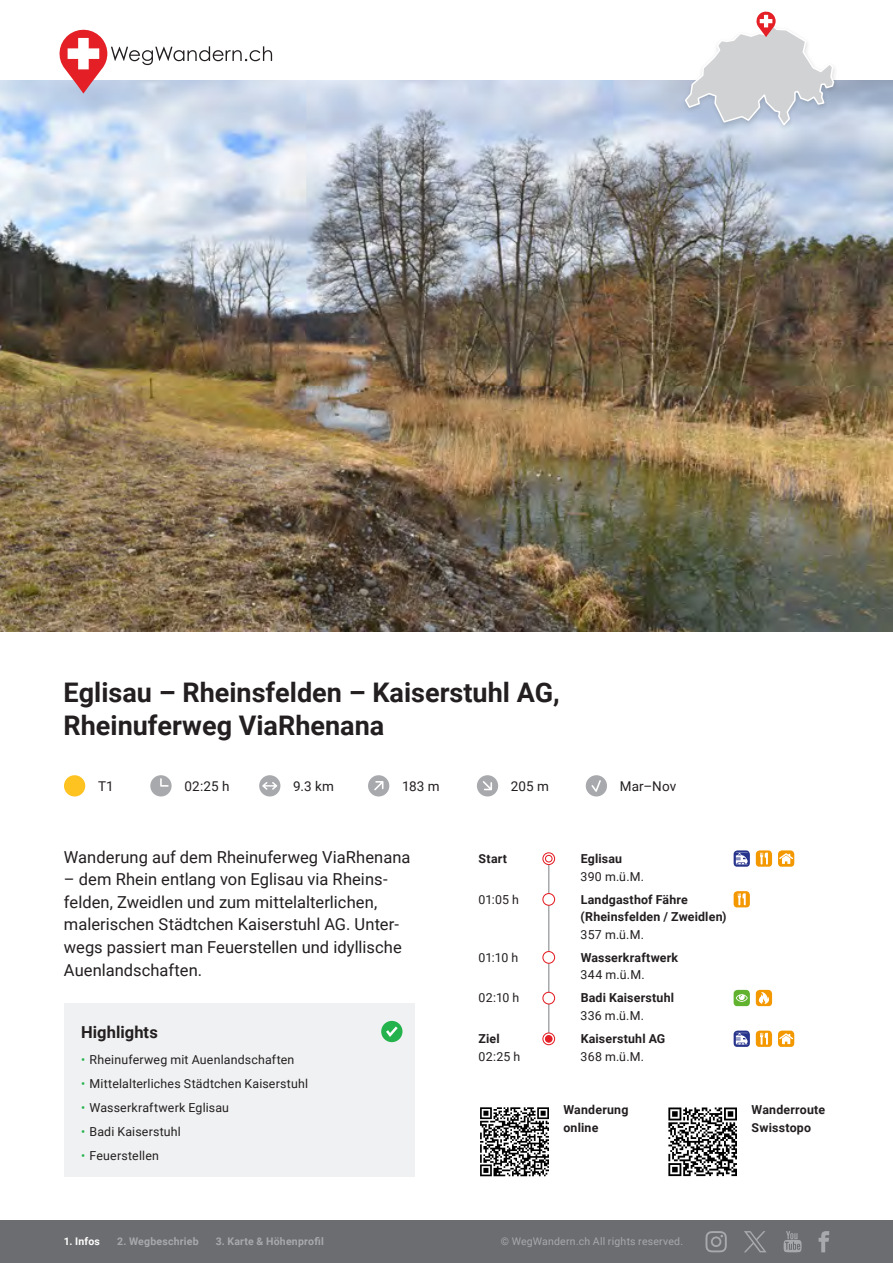
<style>
.page{position:relative;width:893px;height:1263px;background:#fff}
.page>*{position:absolute;margin:0;border:0;box-sizing:border-box;transform-origin:0 0}
._01_titel{font:700 27px/33px "Roboto";color:#231f20}
._03_einleitung{font:16.5px/22.5px "Roboto";letter-spacing:.005em;color:#231f20}
._04_titel_klein{font:700 16.5px "Roboto";letter-spacing:.005em;color:#231f20}
._02_angaben{font:13.5px "Roboto";letter-spacing:.01em;color:#231f20}
._07_routenverlauf{font:12.3px/17.7px "Roboto";letter-spacing:.015em;color:#231f20}
._07_routenverlauf-2{font:700 12.3px/17.7px "Roboto";letter-spacing:.015em;color:#231f20}
._10_text_klein{font:700 12.3px/17.5px "Roboto";letter-spacing:.015em;color:#231f20}
.t1{font:700 10.5px "Roboto";letter-spacing:.025em;color:#a8a9ad}
.t2{font:10.5px "Roboto";letter-spacing:.02em;color:#a8a9ad}
.t3{font:700 10.5px "Roboto";letter-spacing:.02em;color:#fff}
.s1{color:#23b24b}
.s2{font-weight:700}
.s3{font-weight:400}
</style>
<div class="page">
<div style="left:0;top:1220px;width:893px;height:43px;background:#6c6d70"></div>
<svg style="left:705px;top:1231px;width:22px;height:21px"></svg>
<svg style="left:783px;top:1231px;width:19px;height:21px"></svg>
<svg style="left:819px;top:1231px;width:10px;height:21px"></svg>
<svg style="left:744px;top:1231px;width:22px;height:21px"></svg>
<img style="left:0;top:81px;width:893px;height:550px">
<hr style="left:548px;top:859px;width:1px;height:181px;background:#a8a9ad">
<div style="left:64px;top:775px;width:21px;height:21px;background:#fec221;border-radius:50%"></div>
<div style="left:150px;top:775px;width:22px;height:21px;background:#a8a9ad;border-radius:50%"></div>
<svg style="left:160px;top:778px;width:9px;height:9px"></svg>
<div style="left:259px;top:775px;width:21px;height:21px;background:#a8a9ad;border-radius:50%"></div>
<svg style="left:262px;top:782px;width:15px;height:8px"></svg>
<div style="left:368px;top:775px;width:21px;height:21px;background:#a8a9ad;border-radius:50%"></div>
<svg style="left:374px;top:781px;width:9px;height:9px"></svg>
<div style="left:477px;top:775px;width:21px;height:21px;background:#a8a9ad;border-radius:50%"></div>
<svg style="left:483px;top:781px;width:9px;height:9px"></svg>
<div style="left:586px;top:775px;width:21px;height:21px;background:#a8a9ad;border-radius:50%"></div>
<svg style="left:591px;top:780px;width:10px;height:12px"></svg>
<svg style="left:543px;top:853px;width:12px;height:11px"></svg>
<div style="left:542px;top:852px;width:13px;height:13px;border:1px solid #e41f25;border-radius:50%"></div>
<div style="left:545px;top:855px;width:8px;height:7px;border:1px solid #e41f25;border-radius:50%"></div>
<svg style="left:734px;top:850px;width:16px;height:17px"></svg>
<svg style="left:756px;top:850px;width:16px;height:17px"></svg>
<svg style="left:778px;top:850px;width:16px;height:17px"></svg>
<div style="left:543px;top:893px;width:12px;height:12px;background:#fff;border-radius:50%"></div>
<div style="left:542px;top:893px;width:13px;height:13px;border:1px solid #e41f25;border-radius:50%"></div>
<svg style="left:734px;top:891px;width:16px;height:16px"></svg>
<div style="left:543px;top:951px;width:12px;height:12px;background:#fff;border-radius:50%"></div>
<div style="left:542px;top:951px;width:13px;height:13px;border:1px solid #e41f25;border-radius:50%"></div>
<div style="left:543px;top:992px;width:12px;height:12px;background:#fff;border-radius:50%"></div>
<div style="left:542px;top:992px;width:13px;height:12px;border:1px solid #e41f25;border-radius:50%"></div>
<svg style="left:734px;top:990px;width:16px;height:16px"></svg>
<svg style="left:756px;top:990px;width:16px;height:16px"></svg>
<svg style="left:543px;top:1033px;width:12px;height:12px"></svg>
<div style="left:542px;top:1032px;width:13px;height:13px;border:1px solid #e41f25;border-radius:50%"></div>
<div style="left:545px;top:1035px;width:7px;height:7px;background:#e41f25;border-radius:50%"></div>
<div style="left:545px;top:1035px;width:8px;height:8px;border:1px solid #e41f25;border-radius:50%"></div>
<svg style="left:734px;top:1030px;width:16px;height:17px"></svg>
<svg style="left:756px;top:1030px;width:16px;height:17px"></svg>
<svg style="left:778px;top:1030px;width:16px;height:17px"></svg>
<svg style="left:480px;top:1176px;width:66px;height:1px"></svg>
<svg style="left:480px;top:1107px;width:69px;height:69px"></svg>
<svg style="left:668px;top:1176px;width:69px;height:1px"></svg>
<svg style="left:668px;top:1107px;width:69px;height:69px"></svg>
<div style="left:64px;top:1003px;width:351px;height:174px;background:#f0f1f2"></div>
<div style="left:381px;top:1021px;width:21px;height:21px;background:#23b24b;border-radius:50%"></div>
<svg style="left:386px;top:1026px;width:12px;height:11px"></svg>
<svg style="left:57px;top:29px;width:215px;height:65px"></svg>
<div style="left:681px;top:22px;width:157px;height:109px;background:#231f20;opacity:.15"></div>
<svg style="left:684px;top:11px;width:151px;height:116px"></svg>
<p class="_01_titel" style="left:64px;top:675px;width:498px">Eglisau – Rheinsfelden – Kaiserstuhl AG,<br>Rheinuferweg ViaRhenana</p>
<p class="_02_angaben" style="left:98px;top:776px;width:17px">T1</p>
<p class="_02_angaben" style="left:184px;top:776px;width:47px">02:25 h</p>
<p class="_02_angaben" style="left:293px;top:776px;width:42px">9.3 km</p>
<p class="_02_angaben" style="left:402px;top:776px;width:39px">183 m</p>
<p class="_02_angaben" style="left:511px;top:776px;width:40px">205 m</p>
<p class="_02_angaben" style="left:620px;top:776px;width:58px">Mar–Nov</p>
<p class="_03_einleitung" style="left:64px;top:845px;width:348px">Wanderung auf dem Rheinuferweg ViaRhenana</p>
<p class="_03_einleitung" style="left:64px;top:868px;width:339px">– dem Rhein entlang von Eglisau via Rheins&shy;felden, Zweidlen und zum mittelalterlichen, malerischen Städtchen Kaiserstuhl AG. Unter&shy;wegs passiert man Feuerstellen und idyllische Auenlandschaften.</p>
<p class="_04_titel_klein" style="left:81px;top:1020px;width:78px">Highlights</p>
<p class="_07_routenverlauf" style="left:81px;top:1050px;width:215px"><span class="s1">•</span> Rheinuferweg mit Auenlandschaften</p>
<p class="_07_routenverlauf" style="left:81px;top:1074px;width:229px"><span class="s1">•</span> Mittelalterliches Städtchen Kaiserstuhl</p>
<p class="_07_routenverlauf" style="left:81px;top:1098px;width:150px"><span class="s1">•</span> Wasserkraftwerk Eglisau</p>
<p class="_07_routenverlauf" style="left:81px;top:1122px;width:101px"><span class="s1">•</span> Badi Kaiserstuhl</p>
<p class="_07_routenverlauf" style="left:81px;top:1146px;width:79px"><span class="s1">•</span> Feuerstellen</p>
<p class="t3" style="left:64px;top:1234px;width:38px">1. Infos</p>
<p class="t1" style="left:117px;top:1234px;width:83px">2. Wegbeschrieb</p>
<p class="t1" style="left:216px;top:1234px;width:110px">3. Karte &amp; Höhenprofil</p>
<p class="_07_routenverlauf-2" style="left:479px;top:849px;width:30px">Start</p>
<p class="_07_routenverlauf" style="left:581px;top:849px;width:65px"><span class="s2">Eglisau<br></span>390 m.ü.M.</p>
<p class="_07_routenverlauf" style="left:479px;top:890px;width:42px">01:05 h</p>
<p class="_07_routenverlauf-2" style="left:581px;top:890px;width:148px">Landgasthof Fähre (Rheinsfelden / Zweidlen)<br><span class="s3">357 m.ü.M.</span></p>
<p class="_07_routenverlauf" style="left:479px;top:948px;width:41px">01:10 h</p>
<p class="_07_routenverlauf-2" style="left:581px;top:948px;width:99px">Wasserkraftwerk<br><span class="s3">344 m.ü.M.</span></p>
<p class="_07_routenverlauf" style="left:479px;top:989px;width:42px">02:10 h</p>
<p class="_07_routenverlauf-2" style="left:581px;top:989px;width:95px">Badi Kaiserstuhl<br><span class="s3">336 m.ü.M.</span></p>
<p class="_07_routenverlauf-2" style="left:479px;top:1029px;width:23px">Ziel</p>
<p class="_07_routenverlauf-2" style="left:581px;top:1029px;width:86px">Kaiserstuhl AG</p>
<p class="_07_routenverlauf" style="left:479px;top:1047px;width:43px">02:25 h</p>
<p class="_07_routenverlauf" style="left:581px;top:1047px;width:65px">368 m.ü.M.</p>
<p class="_10_text_klein" style="left:563px;top:1101px;width:66px">Wanderung online</p>
<p class="_10_text_klein" style="left:752px;top:1101px;width:75px">Wanderroute<br>Swisstopo</p>
<p class="t2" style="left:501px;top:1234px;width:184px">© WegWandern.ch All rights reserved.</p>
</div>
